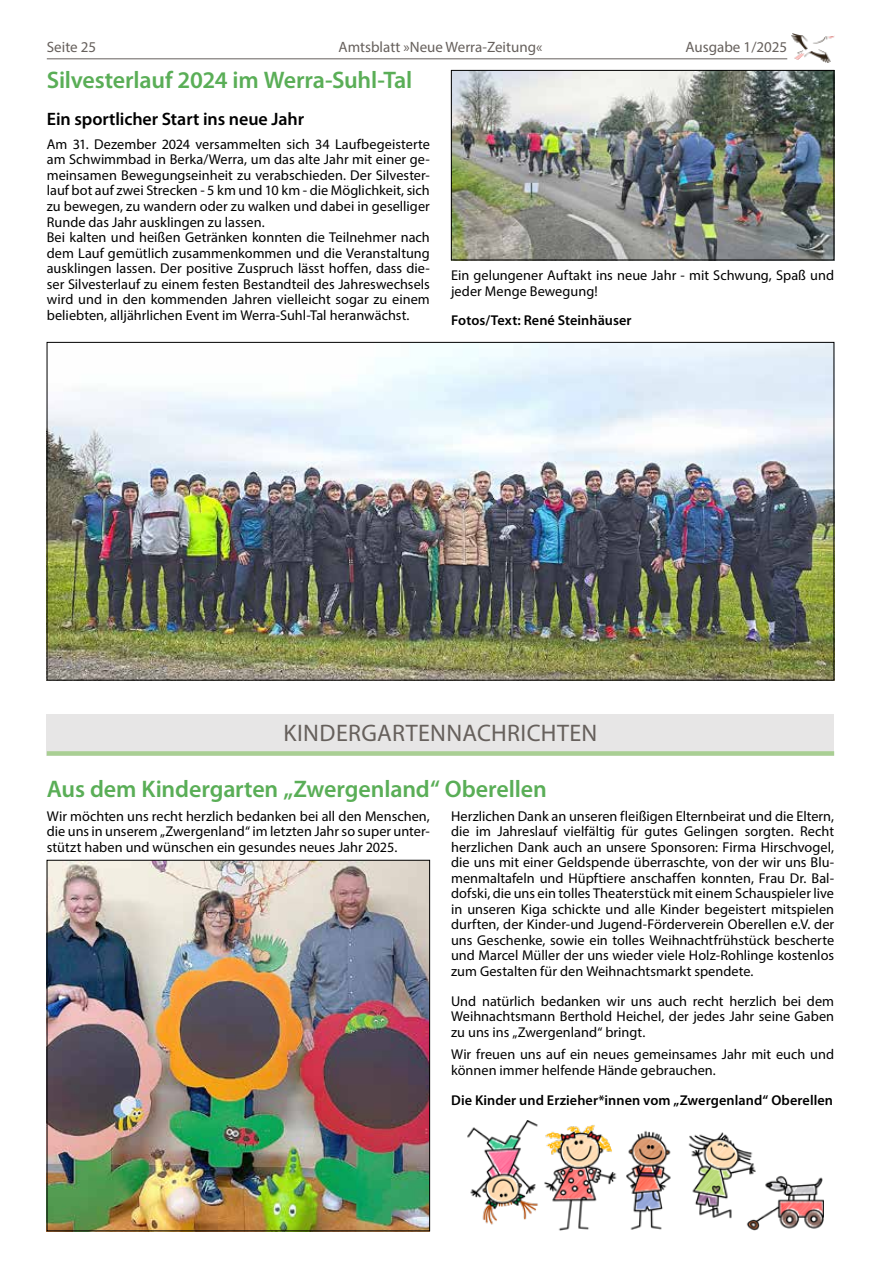
<style>
.page{position:relative;width:881px;height:1263px;background:#fff}
.page>*{position:absolute;margin:0;border:0;box-sizing:border-box;transform-origin:0 0}
.t1{font:600 24px "Myriad Pro";letter-spacing:-.005em;color:#5aae57}
.t2{font:24px "Myriad Pro";letter-spacing:.02em;color:#66605c}
.t3{font:600 18px "Myriad Pro";letter-spacing:-.005em;color:#000}
.t4{font:15px "Myriad Pro";color:#66605c}
.t5{font:14.25px/15.6px "Myriad Pro";color:#000}
.t6{font:600 14.25px "Myriad Pro";letter-spacing:.005em;color:#000}
</style>
<div class="page">
<hr style="left:47px;top:58px;width:740px;height:1px;background:#66605c">
<img style="left:791px;top:33px;width:42px;height:30px">
<img style="left:453px;top:72px;width:378px;height:186px">
<div style="left:451px;top:70px;width:382px;height:190px;border:1px solid #000"></div>
<div style="left:47px;top:714px;width:786px;height:41px;background:#e7e6e6"></div>
<div style="left:47px;top:751px;width:786px;height:5px;background:#a9cf93"></div>
<img style="left:49px;top:344px;width:782px;height:334px">
<img style="left:49px;top:862px;width:378px;height:367px">
<div style="left:47px;top:860px;width:382px;height:371px;border:1px solid #000"></div>
<img style="left:467px;top:1120px;width:204px;height:111px">
<img style="left:688px;top:1132px;width:135px;height:99px">
<p class="t4" style="left:47px;top:37px;width:51px">Seite 25</p>
<p class="t4" style="left:338px;top:37px;width:205px">Amtsblatt »Neue Werra-Zeitung«</p>
<p class="t4" style="left:685px;top:37px;width:103px">Ausgabe 1/2025</p>
<h1 class="t1" style="left:47px;top:65px;width:367px">Silvesterlauf 2024 im Werra-Suhl-Tal</h1>
<p class="t3" style="left:47px;top:107px;width:259px">Ein sportlicher Start ins neue Jahr</p>
<p class="t5" style="left:47px;top:136px;width:384px">Am 31. Dezember 2024 versammelten sich 34 Laufbegeisterte am Schwimmbad in Berka/Werra, um das alte Jahr mit einer ge&shy;meinsamen Bewegungseinheit zu verabschieden. Der Silvester&shy;lauf bot auf zwei Strecken - 5 km und 10 km - die Möglichkeit, sich zu bewegen, zu wandern oder zu walken und dabei in geselliger Runde das Jahr ausklingen zu lassen.<br>Bei kalten und heißen Getränken konnten die Teilnehmer nach dem Lauf gemütlich zusammenkommen und die Veranstaltung ausklingen lassen. Der positive Zuspruch lässt hoffen, dass die&shy;ser Silvesterlauf zu einem festen Bestandteil des Jahreswechsels wird und in den kommenden Jahren vielleicht sogar zu einem beliebten, alljährlichen Event im Werra-Suhl-Tal heranwächst.</p>
<p class="t5" style="left:451px;top:267px;width:384px">Ein gelungener Auftakt ins neue Jahr - mit Schwung, Spaß und jeder Menge Bewegung!</p>
<p class="t6" style="left:451px;top:311px;width:182px">Fotos/Text: René Steinhäuser</p>
<h1 class="t2" style="left:283px;top:718px;width:315px">KINDERGARTENNACHRICHTEN</h1>
<h1 class="t1" style="left:47px;top:773px;width:501px">Aus dem Kindergarten „Zwergenland“ Oberellen</h1>
<p class="t5" style="left:47px;top:808px;width:384px;text-align:justify">Wir möchten uns recht herzlich bedanken bei all den Menschen, die uns in unserem „Zwergenland“ im letzten Jahr so super unter&shy;stützt haben und wünschen ein gesundes neues Jahr 2025.</p>
<p class="t5" style="left:451px;top:808px;width:384px;text-align:justify">Herzlichen Dank an unseren fleißigen Elternbeirat und die Eltern, die im Jahreslauf vielfältig für gutes Gelingen sorgten. Recht herzlichen Dank auch an unsere Sponsoren: Firma Hirschvogel, die uns mit einer Geldspende überraschte, von der wir uns Blu&shy;menmaltafeln und Hüpftiere anschaffen konnten, Frau Dr. Bal&shy;dofski, die uns ein tolles Theaterstück mit einem Schauspieler live in unseren Kiga schickte und alle Kinder begeistert mitspielen durften, der Kinder-und Jugend-Förderverein Oberellen e.V. der uns Geschenke, sowie ein tolles Weihnachtfrühstück bescherte und Marcel Müller der uns wieder viele Holz-Rohlinge kostenlos zum Gestalten für den Weihnachtsmarkt spendete.</p>
<p class="t5" style="left:451px;top:993px;width:384px;text-align:justify">Und natürlich bedanken wir uns auch recht herzlich bei dem Weihnachtsmann Berthold Heichel, der jedes Jahr seine Gaben zu uns ins „Zwergenland“ bringt.</p>
<p class="t5" style="left:451px;top:1046px;width:384px">Wir freuen uns auf ein neues gemeinsames Jahr mit euch und können immer helfende Hände gebrauchen.</p>
<p class="t6" style="left:451px;top:1091px;width:383px">Die Kinder und Erzieher*innen vom „Zwergenland“ Oberellen</p>
</div>
